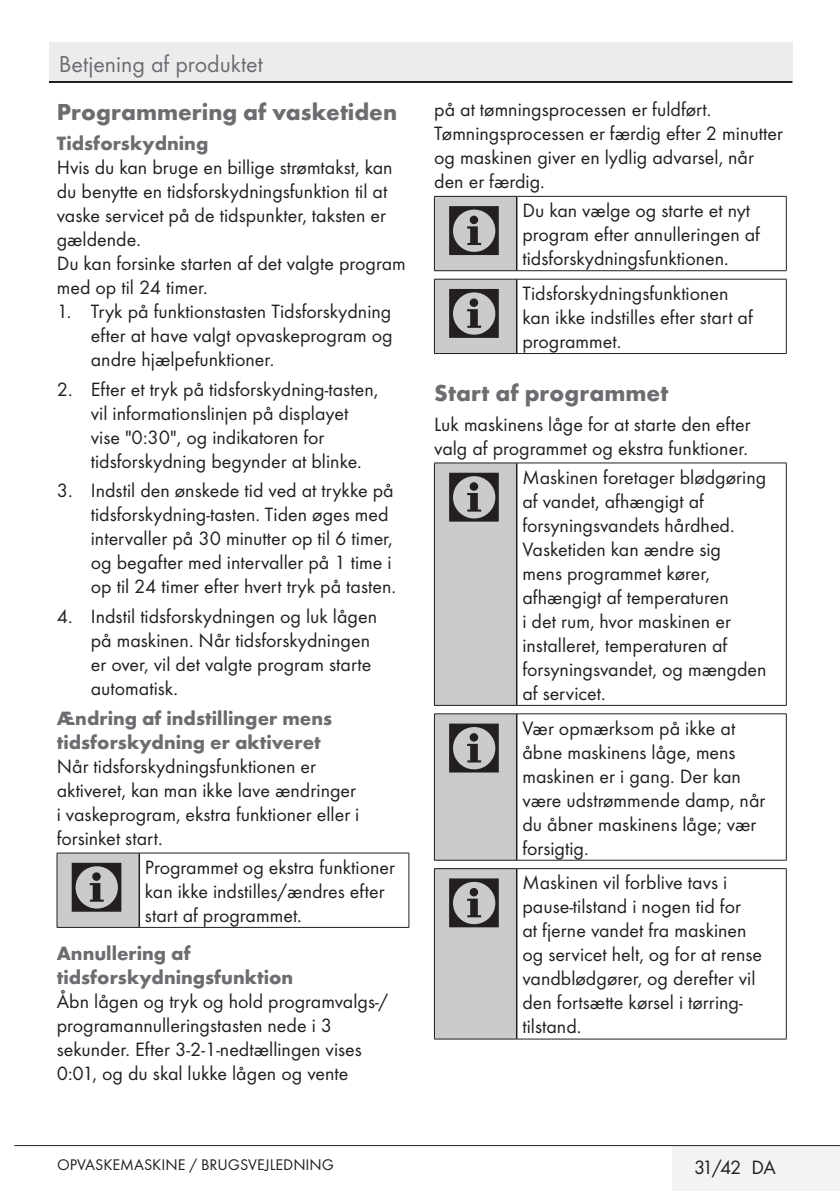
<style>
.page{position:relative;width:840px;height:1191px;background:#fff}
.page>*{position:absolute;margin:0;border:0;box-sizing:border-box;transform-origin:0 0}
.uyari_semboller{font:72px "ZIWARNUN";color:#231f20}
.Baslik{font:700 24px "Futura TOT";color:#6c6d70}
.t1{font:24px "Futura TOT Boo";color:#6c6d70}
.Yazi_alanlari{font:20px/24px "Futura TOT Boo";color:#231f20}
.Girintili_Yazi{font:20px/24px "Futura TOT Boo";color:#231f20}
.Alt_Baslik{font:700 20px/24px "Futura TOT";color:#6c6d70}
.t2{font:16px "Futura TOT Boo";color:#231f20}
</style>
<div class="page">
<div style="left:671px;top:1145px;width:168px;height:46px;background:#f2f3f4"></div>
<hr style="left:14px;top:1145px;width:825px;height:1px;background:#231f20">
<div style="left:49px;top:43px;width:743px;height:39px;background:#ececee"></div>
<hr style="left:49px;top:81px;width:743px;height:2px;background:#231f20">
<div style="left:434px;top:196px;width:82px;height:75px;background:#cbcbcb"></div>
<hr style="left:434px;top:197px;width:1px;height:73px;background:#231f20">
<hr style="left:434px;top:196px;width:82px;height:1px;background:#231f20">
<hr style="left:434px;top:270px;width:82px;height:1px;background:#231f20">
<hr style="left:515px;top:197px;width:2px;height:73px;background:#231f20">
<hr style="left:785px;top:197px;width:1px;height:73px;background:#231f20">
<hr style="left:516px;top:196px;width:270px;height:1px;background:#231f20">
<hr style="left:516px;top:270px;width:270px;height:1px;background:#231f20">
<div style="left:434px;top:279px;width:82px;height:74px;background:#cbcbcb"></div>
<hr style="left:434px;top:279px;width:1px;height:74px;background:#231f20">
<hr style="left:434px;top:279px;width:82px;height:1px;background:#231f20">
<hr style="left:434px;top:353px;width:82px;height:1px;background:#231f20">
<hr style="left:515px;top:279px;width:2px;height:74px;background:#231f20">
<hr style="left:785px;top:279px;width:1px;height:74px;background:#231f20">
<hr style="left:516px;top:279px;width:270px;height:1px;background:#231f20">
<hr style="left:516px;top:353px;width:270px;height:1px;background:#231f20">
<div style="left:434px;top:463px;width:82px;height:242px;background:#cbcbcb"></div>
<hr style="left:434px;top:463px;width:1px;height:242px;background:#231f20">
<hr style="left:434px;top:462px;width:82px;height:1px;background:#231f20">
<hr style="left:434px;top:705px;width:82px;height:1px;background:#231f20">
<hr style="left:515px;top:463px;width:2px;height:242px;background:#231f20">
<hr style="left:785px;top:463px;width:1px;height:242px;background:#231f20">
<hr style="left:516px;top:462px;width:270px;height:1px;background:#231f20">
<hr style="left:516px;top:705px;width:270px;height:1px;background:#231f20">
<div style="left:434px;top:714px;width:82px;height:146px;background:#cbcbcb"></div>
<hr style="left:434px;top:714px;width:1px;height:146px;background:#231f20">
<hr style="left:434px;top:713px;width:82px;height:1px;background:#231f20">
<hr style="left:434px;top:860px;width:82px;height:1px;background:#231f20">
<hr style="left:515px;top:714px;width:2px;height:146px;background:#231f20">
<hr style="left:785px;top:714px;width:1px;height:146px;background:#231f20">
<hr style="left:516px;top:713px;width:270px;height:1px;background:#231f20">
<hr style="left:516px;top:860px;width:270px;height:1px;background:#231f20">
<div style="left:434px;top:868px;width:82px;height:171px;background:#cbcbcb"></div>
<hr style="left:434px;top:869px;width:1px;height:169px;background:#231f20">
<hr style="left:434px;top:868px;width:82px;height:1px;background:#231f20">
<hr style="left:434px;top:1038px;width:82px;height:1px;background:#231f20">
<hr style="left:515px;top:869px;width:2px;height:169px;background:#231f20">
<hr style="left:785px;top:869px;width:1px;height:169px;background:#231f20">
<hr style="left:516px;top:868px;width:270px;height:1px;background:#231f20">
<hr style="left:516px;top:1038px;width:270px;height:1px;background:#231f20">
<div style="left:57px;top:853px;width:82px;height:74px;background:#cbcbcb"></div>
<hr style="left:57px;top:853px;width:1px;height:74px;background:#231f20">
<hr style="left:57px;top:852px;width:82px;height:1px;background:#231f20">
<hr style="left:57px;top:927px;width:82px;height:1px;background:#231f20">
<hr style="left:138px;top:853px;width:2px;height:74px;background:#231f20">
<hr style="left:408px;top:853px;width:1px;height:74px;background:#231f20">
<hr style="left:139px;top:852px;width:270px;height:1px;background:#231f20">
<hr style="left:139px;top:927px;width:270px;height:1px;background:#231f20">
<p class="t1" style="left:59px;top:50px;width:205px">Betjening af produktet</p>
<p class="Baslik" style="left:57px;top:97px;width:342px">Programmering af vasketiden</p>
<p class="Alt_Baslik" style="left:57px;top:131px;width:153px">Tidsforskydning</p>
<p class="Yazi_alanlari" style="left:57px;top:155px;width:337px">Hvis du kan bruge en billige strømtakst, kan du benytte en tidsforskydningsfunktion til at vaske servicet på de tidspunkter, taksten er gældende.</p>
<p class="Yazi_alanlari" style="left:57px;top:251px;width:350px">Du kan forsinke starten af det valgte program med op til 24 timer.</p>
<p class="Girintili_Yazi" style="left:91px;top:299px;width:303px;text-align:justify;text-indent:-34px">1. Tryk på funktionstasten Tidsforskydning efter at have valgt opvaskeprogram og andre hjælpefunktioner.</p>
<p class="Girintili_Yazi" style="left:91px;top:377px;width:289px;text-indent:-34px">2. Efter et tryk på tidsforskydning-tasten, vil informationslinjen på displayet vise "0:30", og indikatoren for tidsforskydning begynder at blinke.</p>
<p class="Girintili_Yazi" style="left:91px;top:478px;width:306px;text-indent:-34px">3. Indstil den ønskede tid ved at trykke på tidsforskydning-tasten. Tiden øges med intervaller på 30 minutter op til 6 timer, og begafter med intervaller på 1 time i op til 24 timer efter hvert tryk på tasten.</p>
<p class="Girintili_Yazi" style="left:91px;top:604px;width:288px;text-indent:-34px">4. Indstil tidsforskydningen og luk lågen på maskinen. Når tidsforskydningen er over, vil det valgte program starte automatisk.</p>
<p class="Alt_Baslik" style="left:57px;top:706px;width:277px">Ændring af indstillinger mens tidsforskydning er aktiveret</p>
<p class="Yazi_alanlari" style="left:57px;top:754px;width:304px">Når tidsforskydningsfunktionen er aktiveret, kan man ikke lave ændringer i vaskeprogram, ekstra funktioner eller i forsinket start.</p>
<p class="uyari_semboller" style="left:67px;top:849px;width:63px">C</p>
<p class="Yazi_alanlari" style="left:145px;top:855px;width:251px">Programmet og ekstra funktioner kan ikke indstilles/ændres efter start af programmet.</p>
<p class="Alt_Baslik" style="left:57px;top:940px;width:238px">Annullering af tidsforskydningsfunktion</p>
<p class="Yazi_alanlari" style="left:57px;top:988px;width:333px">Åbn lågen og tryk og hold programvalgs-/ programannulleringstasten nede i 3 sekunder. Efter 3-2-1-nedtællingen vises 0:01, og du skal lukke lågen og vente</p>
<p class="Yazi_alanlari" style="left:434px;top:97px;width:350px">på at tømningsprocessen er fuldført.<br>Tømningsprocessen er færdig efter 2 minutter og maskinen giver en lydlig advarsel, når den er færdig.</p>
<p class="uyari_semboller" style="left:444px;top:193px;width:63px">C</p>
<p class="Yazi_alanlari" style="left:522px;top:198px;width:239px">Du kan vælge og starte et nyt program efter annulleringen af tidsforskydningsfunktionen.</p>
<p class="uyari_semboller" style="left:444px;top:275px;width:63px">C</p>
<p class="Yazi_alanlari" style="left:522px;top:281px;width:232px">Tidsforskydningsfunktionen kan ikke indstilles efter start af programmet.</p>
<p class="Baslik" style="left:434px;top:378px;width:235px">Start af programmet</p>
<p class="Yazi_alanlari" style="left:434px;top:412px;width:318px">Luk maskinens låge for at starte den efter valg af programmet og ekstra funktioner.</p>
<p class="uyari_semboller" style="left:444px;top:459px;width:63px">C</p>
<p class="Yazi_alanlari" style="left:522px;top:465px;width:245px">Maskinen foretager blødgøring af vandet, afhængigt af forsyningsvandets hårdhed.<br>Vasketiden kan ændre sig<br>mens programmet kører, afhængigt af temperaturen<br>i det rum, hvor maskinen er installeret, temperaturen af forsyningsvandet, og mængden af servicet.</p>
<p class="uyari_semboller" style="left:444px;top:710px;width:63px">C</p>
<p class="Yazi_alanlari" style="left:522px;top:715px;width:244px">Vær opmærksom på ikke at åbne maskinens låge, mens maskinen er i gang. Der kan være udstrømmende damp, når du åbner maskinens låge; vær forsigtig.</p>
<p class="uyari_semboller" style="left:444px;top:865px;width:63px">C</p>
<p class="Yazi_alanlari" style="left:522px;top:870px;width:241px">Maskinen vil forblive tavs i pause-tilstand i nogen tid for<br>at fjerne vandet fra maskinen og servicet helt, og for at rense vandblødgører, og derefter vil den fortsætte kørsel i tørring&shy;tilstand.</p>
<p class="t2" style="left:57px;top:1155px;width:278px">OPVASKEMASKINE / BRUGSVEJLEDNING</p>
<p class="Yazi_alanlari" style="left:693px;top:1155px;width:83px">31 / 42 DA</p>
</div>
